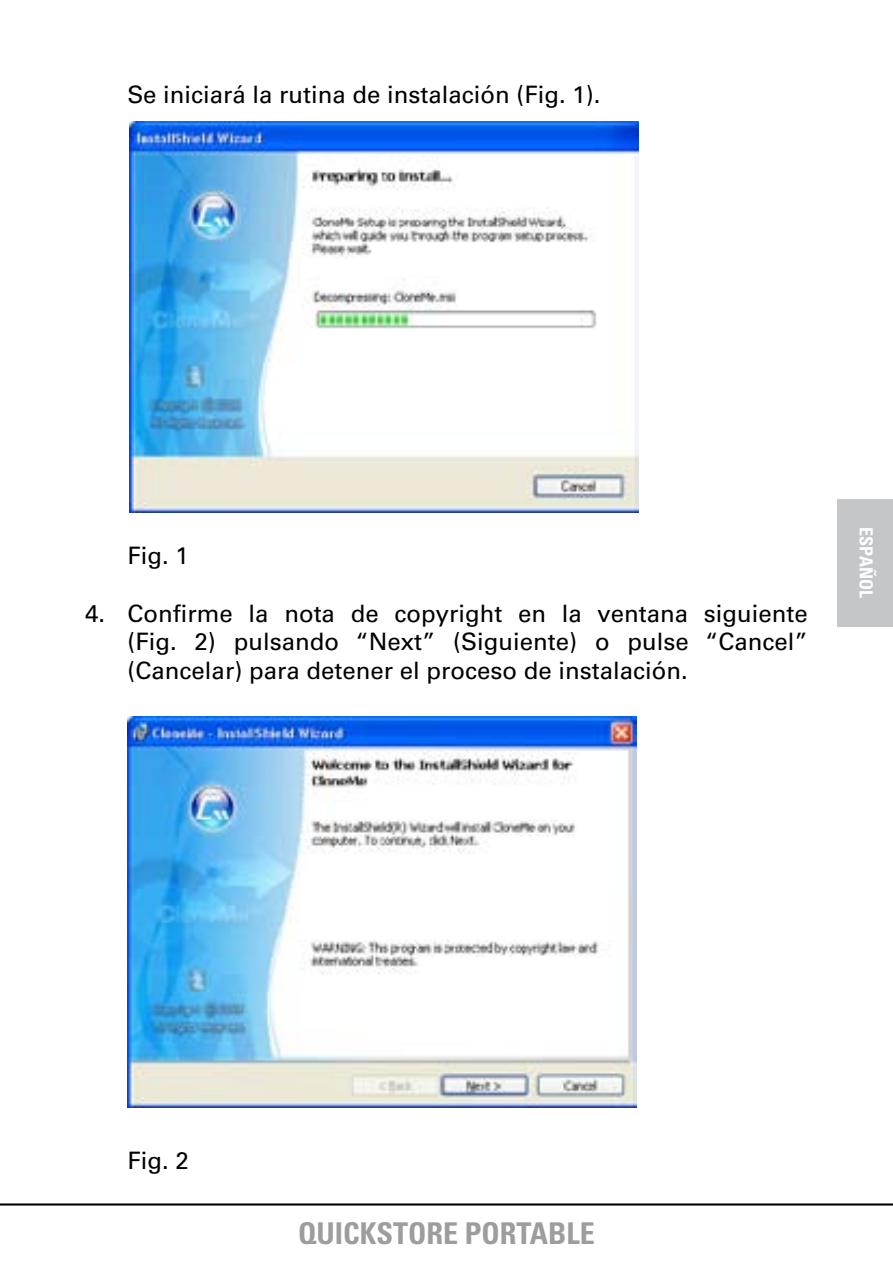
<style>
.page{position:relative;width:893px;height:1263px;background:#fff}
.page>*{position:absolute;margin:0;border:0;box-sizing:border-box;transform-origin:0 0}
.t1{font:700 condensed 30px "Univers";color:#9c9d9f}
.t2{font:24px/28.8px "Univers";color:#000;text-align:justify}
.t3{font:700 condensed 18px "Univers";color:#fff}
</style>
<div class="page">
<hr style="left:0;top:1203px;width:893px;height:2px;background:#000">
<img style="left:129px;top:121px;width:509px;height:391px">
<img style="left:128px;top:716px;width:509px;height:391px">
<div style="left:837px;top:499px;width:56px;height:127px;background:#c5c6c8"></div>
<p class="t2" style="left:128px;top:80px;width:475px">Se iniciará la rutina de instalación (Fig. 1).</p>
<p class="t2" style="left:128px;top:541px;width:63px">Fig. 1</p>
<p class="t2" style="left:128px;top:599px;width:682px;text-indent:-43px">4. Confirme la nota de copyright en la ventana siguiente (Fig. 2) pulsando “Next” (Siguiente) o pulse “Cancel” (Cancelar) para detener el proceso de instalación.</p>
<p class="t3" style="left:877px;top:527px;width:72px;rotate:90deg">ESPAÑOL</p>
<p class="t2" style="left:128px;top:1146px;width:63px">Fig. 2</p>
<p class="t1" style="left:298px;top:1215px;width:298px">QUICKSTORE PORTABLE</p>
</div>
